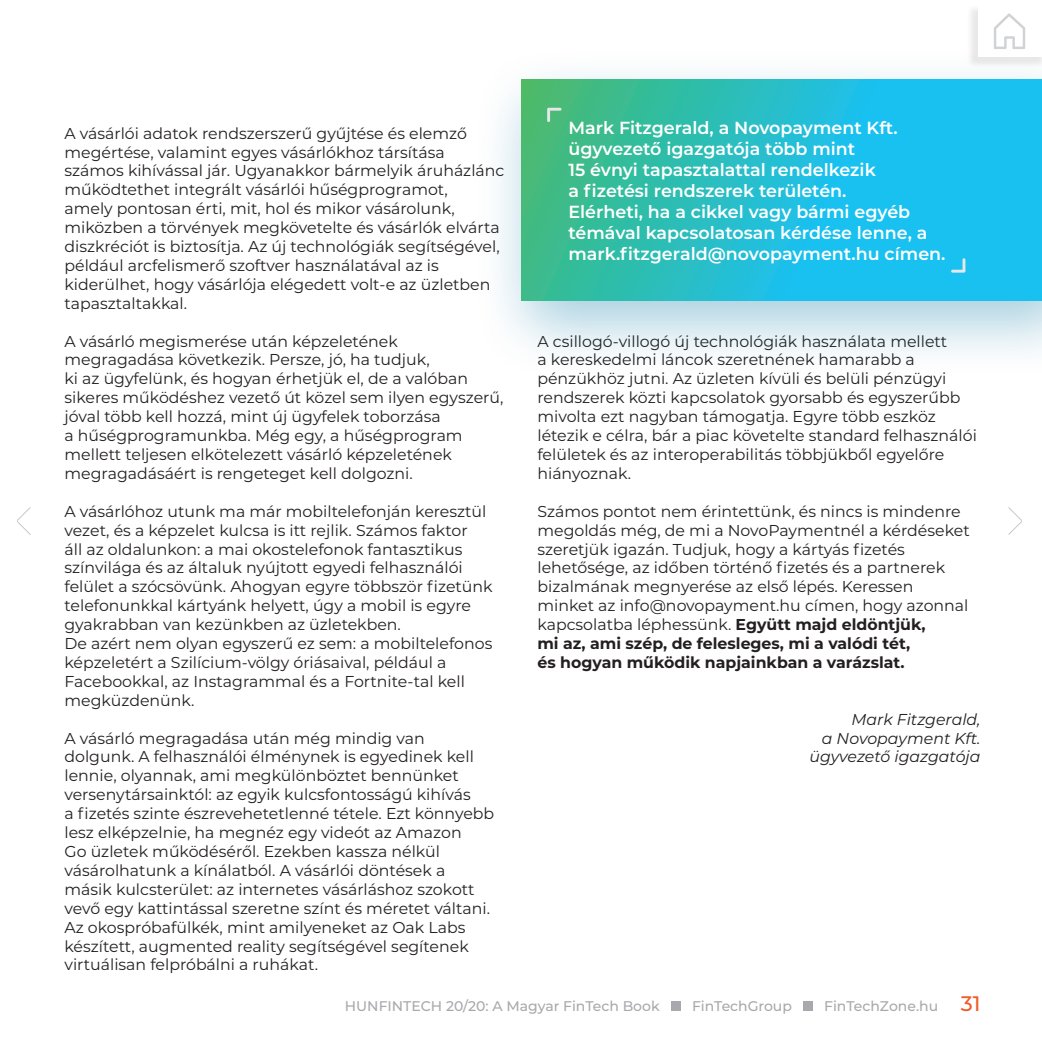
<style>
.page{position:relative;width:1042px;height:1042px;background:#fff}
.page>*{position:absolute;margin:0;border:0;box-sizing:border-box;transform-origin:0 0}
.t1{font:600 17.5px/21px "Montserrat";color:#fff}
.t2{font:15.75px/18.9px "Montserrat";color:#231f20}
.t3{font:italic 15.75px "Montserrat";color:#231f20}
.t4{font:500 14px "Montserrat";color:#a8a9ad}
.s1{font-weight:700}
.s2{font-size:21px;color:#f15b2a}
</style>
<div class="page">
<div style="left:473px;top:47px;width:569px;height:332px;background:#0076a3;opacity:.35"></div>
<svg style="left:521px;top:79px;width:521px;height:221px;background:#25becb"></svg>
<svg style="left:547px;top:108px;width:14px;height:14px"></svg>
<svg style="left:951px;top:258px;width:14px;height:15px"></svg>
<div style="left:671px;top:1001px;width:10px;height:9px;background:#a8a9ad"></div>
<div style="left:803px;top:1001px;width:10px;height:9px;background:#a8a9ad"></div>
<div style="left:966px;top:4px;width:76px;height:65px;background:#231f20;opacity:.1"></div>
<div style="left:979px;top:2px;width:63px;height:55px;background:#fff"></div>
<svg style="left:994px;top:13px;width:31px;height:36px"></svg>
<svg style="left:1008px;top:507px;width:14px;height:28px"></svg>
<svg style="left:17px;top:507px;width:14px;height:28px"></svg>
<p class="t2" style="left:64px;top:123px;width:441px">A vásárlói adatok rendszerszerű gyűjtése és elemző megértése, valamint egyes vásárlókhoz társítása számos kihívással jár. Ugyanakkor bármelyik áruházlánc működtethet integrált vásárlói hűségprogramot,<br>amely pontosan érti, mit, hol és mikor vásárolunk, miközben a törvények megkövetelte és vásárlók elvárta diszkréciót is biztosítja. Az új technológiák segítségével, például arcfelismerő szoftver használatával az is kiderülhet, hogy vásárlója elégedett volt-e az üzletben tapasztaltakkal.</p>
<p class="t2" style="left:64px;top:331px;width:440px">A vásárló megismerése után képzeletének megragadása következik. Persze, jó, ha tudjuk,<br>ki az ügyfelünk, és hogyan érhetjük el, de a valóban sikeres működéshez vezető út közel sem ilyen egyszerű, jóval több kell hozzá, mint új ügyfelek toborzása<br>a hűségprogramunkba. Még egy, a hűségprogram mellett teljesen elkötelezett vásárló képzeletének megragadásáért is rengeteget kell dolgozni.</p>
<p class="t2" style="left:64px;top:501px;width:430px">A vásárlóhoz utunk ma már mobiltelefonján keresztül vezet, és a képzelet kulcsa is itt rejlik. Számos faktor<br>áll az oldalunkon: a mai okostelefonok fantasztikus színvilága és az általuk nyújtott egyedi felhasználói felület a szócsövünk. Ahogyan egyre többször fizetünk telefonunkkal kártyánk helyett, úgy a mobil is egyre gyakrabban van kezünkben az üzletekben.<br>De azért nem olyan egyszerű ez sem: a mobiltelefonos képzeletért a Szilícium-völgy óriásaival, például a Facebookkal, az Instagrammal és a Fortnite-tal kell megküzdenünk.</p>
<p class="t2" style="left:64px;top:728px;width:431px">A vásárló megragadása után még mindig van dolgunk. A felhasználói élménynek is egyedinek kell lennie, olyannak, ami megkülönböztet bennünket versenytársainktól: az egyik kulcsfontosságú kihívás<br>a fizetés szinte észrevehetetlenné tétele. Ezt könnyebb lesz elképzelnie, ha megnéz egy videót az Amazon<br>Go üzletek működéséről. Ezekben kassza nélkül vásárolhatunk a kínálatból. A vásárlói döntések a másik kulcsterület: az internetes vásárláshoz szokott vevő egy kattintással szeretne színt és méretet váltani.<br>Az okospróbafülkék, mint amilyeneket az Oak Labs készített, augmented reality segítségével segítenek virtuálisan felpróbálni a ruhákat.</p>
<p class="t1" style="left:568px;top:117px;width:331px">Mark Fitzgerald, a Novopayment Kft. ügyvezető igazgatója több mint</p>
<p class="t1" style="left:568px;top:159px;width:309px">15 évnyi tapasztalattal rendelkezik</p>
<p class="t1" style="left:568px;top:180px;width:280px">a fizetési rendszerek területén.</p>
<p class="t1" style="left:568px;top:201px;width:360px">Elérheti, ha a cikkel vagy bármi egyéb témával kapcsolatosan kérdése lenne, a</p>
<p class="t1" style="left:568px;top:243px;width:378px">mark.fitzgerald@novopayment.hu címen.</p>
<p class="t2" style="left:537px;top:331px;width:441px">A csillogó-villogó új technológiák használata mellett<br>a kereskedelmi láncok szeretnének hamarabb a pénzükhöz jutni. Az üzleten kívüli és belüli pénzügyi rendszerek közti kapcsolatok gyorsabb és egyszerűbb mivolta ezt nagyban támogatja. Egyre több eszköz létezik e célra, bár a piac követelte standard felhasználói felületek és az interoperabilitás többjükből egyelőre hiányoznak.</p>
<p class="t2" style="left:537px;top:501px;width:434px">Számos pontot nem érintettünk, és nincs is mindenre megoldás még, de mi a NovoPaymentnél a kérdéseket szeretjük igazán. Tudjuk, hogy a kártyás fizetés lehetősége, az időben történő fizetés és a partnerek bizalmának megnyerése az első lépés. Keressen minket az info@novopayment.hu címen, hogy azonnal kapcsolatba léphessünk. <span class="s1">Együtt majd eldöntjük,<br>mi az, ami szép, de felesleges, mi a valódi tét,<br>és hogyan működik napjainkban a varázslat.</span></p>
<p class="t3" style="left:851px;top:708px;width:131px">Mark Fitzgerald,</p>
<p class="t3" style="left:822px;top:727px;width:160px">a Novopayment Kft.</p>
<p class="t3" style="left:809px;top:746px;width:173px">ügyvezető igazgatója</p>
<p class="t4" style="left:345px;top:996px;width:316px">HUNFINTECH 20/20: A Magyar FinTech Book</p>
<p class="t4" style="left:692px;top:996px;width:101px">FinTechGroup</p>
<p class="t4" style="left:824px;top:996px;width:158px">FinTechZone.hu <span class="s2">31</span></p>
</div>
